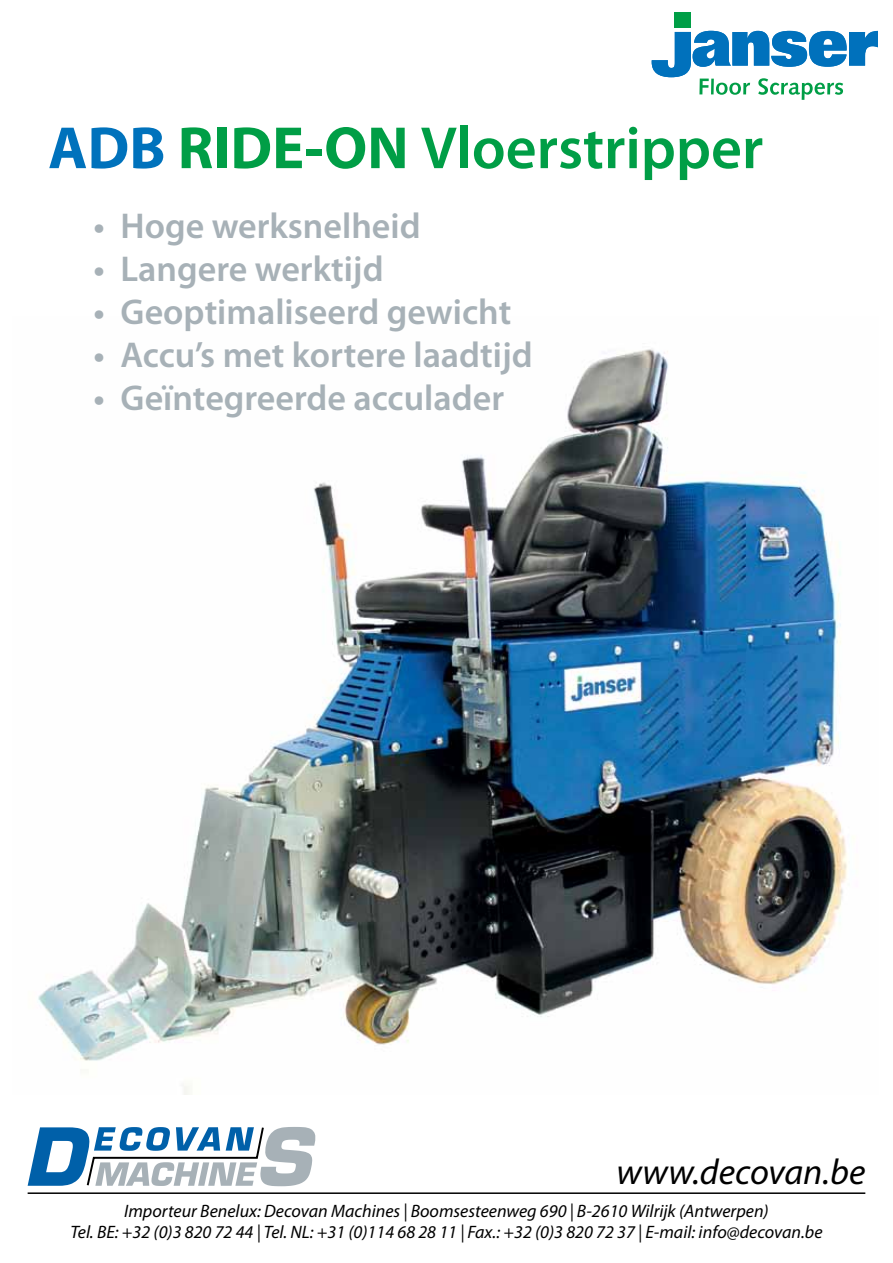
<style>
.page{position:relative;width:893px;height:1263px;background:#fff}
.page>*{position:absolute;margin:0;border:0;box-sizing:border-box;transform-origin:0 0}
.t1{font:600 60px "Myriad Pro";color:#009e46}
.t2{font:600 36px "Myriad Pro";color:#a7b1b7}
.t3{font:italic 36px "Myriad Pro";color:#000}
.t4{font:italic 18px/21.6px "Myriad Pro";color:#000;text-align:center}
.s1{font-weight:700;color:#0072bc}
.s2{font-weight:700}
</style>
<div class="page">
<img style="left:38px;top:349px;width:810px;height:745px">
<svg style="left:28px;top:1127px;width:287px;height:59px"></svg>
<hr style="left:28px;top:1192px;width:837px;height:2px;background:#000">
<div style="left:675px;top:13px;width:16px;height:15px;background:#009e46"></div>
<svg style="left:652px;top:31px;width:226px;height:69px"></svg>
<hr style="left:711px;top:79px;width:3px;height:15px;background:#009e46">
<h1 class="t1" style="left:48px;top:110px;width:717px"><span class="s1">ADB</span> <span class="s2">RIDE-ON</span> Vloerstripper</h1>
<h2 class="t2" style="left:94px;top:202px;width:329px">• Hoge werksnelheid</h2>
<h2 class="t2" style="left:94px;top:246px;width:292px">• Langere werktijd</h2>
<h2 class="t2" style="left:94px;top:289px;width:419px">• Geoptimaliseerd gewicht</h2>
<h2 class="t2" style="left:94px;top:332px;width:441px">• Accu’s met kortere laadtijd</h2>
<h2 class="t2" style="left:94px;top:375px;width:412px">• Geïntegreerde acculader</h2>
<h2 class="t3" style="left:616px;top:1149px;width:250px">www.decovan.be</h2>
<p class="t4" style="left:70px;top:1199px;width:753px">Importeur Benelux: Decovan Machines | Boomsesteenweg 690 | B-2610 Wilrijk (Antwerpen)<br>Tel. BE: +32 (0)3 820 72 44 | Tel. NL: +31 (0)114 68 28 11 | Fax.: +32 (0)3 820 72 37 | E-mail: info@decovan.be</p>
</div>
